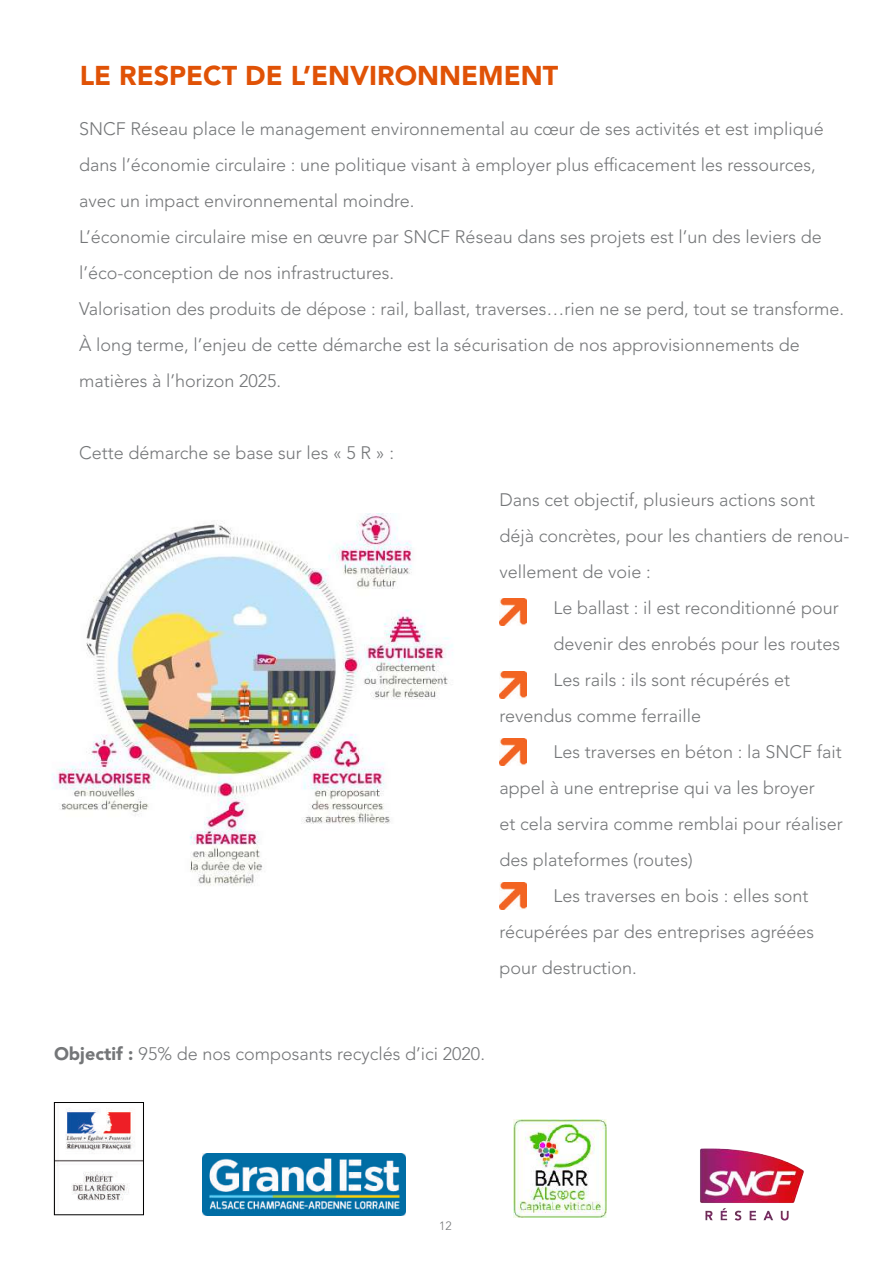
<style>
.page{position:relative;width:893px;height:1263px;background:#fff}
.page>*{position:absolute;margin:0;border:0;box-sizing:border-box;transform-origin:0 0}
.t1{font:900 27px "Avenir LT Std";color:#e05206}
.t2{font:300 18px/36px "Avenir LT Std";color:#747678}
.t3{font:300 12px "Avenir LT Std";color:#747678}
.s1{font-weight:900}
</style>
<div class="page">
<img style="left:202px;top:1153px;width:203px;height:62px">
<img style="left:700px;top:1148px;width:104px;height:73px">
<img style="left:56px;top:1108px;width:86px;height:93px">
<div style="left:54px;top:1102px;width:90px;height:113px;border:1px solid #000"></div>
<img style="left:513px;top:1119px;width:93px;height:98px">
<img style="left:52px;top:513px;width:401px;height:373px">
<img style="left:500px;top:738px;width:26px;height:27px">
<img style="left:500px;top:672px;width:26px;height:27px">
<img style="left:500px;top:599px;width:26px;height:27px">
<img style="left:500px;top:882px;width:26px;height:27px">
<h1 class="t1" style="left:80px;top:60px;width:480px">LE RESPECT DE L’ENVIRONNEMENT</h1>
<p class="t2" style="left:79px;top:111px;width:767px">SNCF Réseau place le management environnemental au cœur de ses activités et est impliqué dans l’économie circulaire : une politique visant à employer plus efficacement les ressources, avec un impact environnemental moindre.<br>L’économie circulaire mise en œuvre par SNCF Réseau dans ses projets est l’un des leviers de l’éco-conception de nos infrastructures.<br>Valorisation des produits de dépose : rail, ballast, traverses…rien ne se perd, tout se transforme.<br>À long terme, l’enjeu de cette démarche est la sécurisation de nos approvisionnements de matières à l’horizon 2025.</p>
<p class="t2" style="left:79px;top:435px;width:316px">Cette démarche se base sur les « 5 R » :</p>
<p class="t2" style="left:500px;top:482px;width:351px">Dans cet objectif, plusieurs actions sont déjà concrètes, pour les chantiers de renou&shy;vellement de voie :</p>
<p class="t2" style="left:554px;top:590px;width:287px">Le ballast : il est reconditionné pour</p>
<p class="t2" style="left:554px;top:626px;width:288px">devenir des enrobés pour les routes</p>
<p class="t2" style="left:554px;top:662px;width:238px">Les rails : ils sont récupérés et</p>
<p class="t2" style="left:500px;top:698px;width:203px">revendus comme ferraille</p>
<p class="t2" style="left:554px;top:734px;width:290px">Les traverses en béton : la SNCF fait</p>
<p class="t2" style="left:500px;top:770px;width:317px">appel à une entreprise qui va les broyer</p>
<p class="t2" style="left:500px;top:806px;width:345px">et cela servira comme remblai pour réaliser</p>
<p class="t2" style="left:500px;top:842px;width:195px">des plateformes (routes)</p>
<p class="t2" style="left:554px;top:878px;width:256px">Les traverses en bois : elles sont</p>
<p class="t2" style="left:500px;top:914px;width:316px">récupérées par des entreprises agréées</p>
<p class="t2" style="left:500px;top:950px;width:139px">pour destruction.</p>
<p class="t2" style="left:54px;top:1036px;width:432px"><span class="s1">Objectif :</span> 95% de nos composants recyclés d’ici 2020.</p>
<p class="t3" style="left:439px;top:1218px;width:14px">12</p>
</div>
